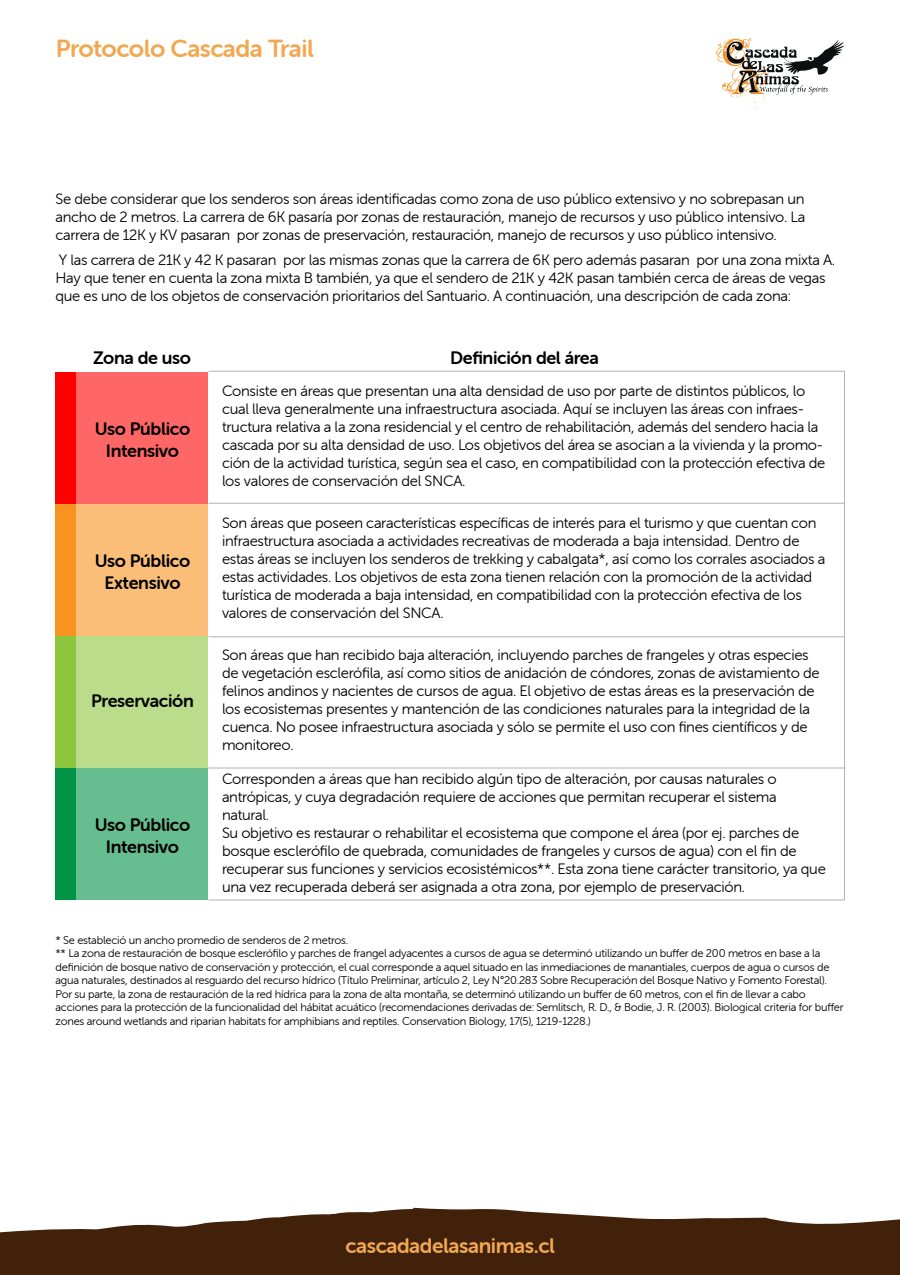
<style>
.page{position:relative;width:900px;height:1275px;background:#fff}
.page>*{position:absolute;margin:0;border:0;box-sizing:border-box;transform-origin:0 0}
.t1{font:24.75px "Museo Sans Rounded 700";letter-spacing:-.02em;color:#f2a852}
.t2{font:21px "Museo Sans Rounded 700";letter-spacing:-.02em;color:#f2a852}
.t3{font:18px/21.6px "Museo Sans Rounded 700";letter-spacing:-.02em;color:#000;text-align:center}
.t4{font:15px/18px "Museo Sans Rounded 300";letter-spacing:-.02em;color:#000}
.t5{font:11.25px/13.5px "Museo Sans Rounded 300";letter-spacing:-.02em;color:#000}
</style>
<div class="page">
<svg style="left:714px;top:38px;width:130px;height:71px"></svg>
<svg style="left:0;top:1207px;width:900px;height:68px;fill:#42210b"></svg>
<div style="left:76px;top:372px;width:132px;height:132px;background:#f66"></div>
<div style="left:56px;top:372px;width:20px;height:132px;background:#f00"></div>
<div style="left:76px;top:504px;width:132px;height:132px;background:#fabe78"></div>
<div style="left:56px;top:504px;width:20px;height:132px;background:#f7931e"></div>
<div style="left:76px;top:636px;width:132px;height:132px;background:#badc8b"></div>
<div style="left:56px;top:636px;width:20px;height:132px;background:#8cc63f"></div>
<div style="left:76px;top:768px;width:132px;height:132px;background:#66bd8f"></div>
<div style="left:56px;top:768px;width:20px;height:132px;background:#009245"></div>
<hr style="left:208px;top:768px;width:636px;height:1px;background:#b3b3b3">
<hr style="left:208px;top:636px;width:636px;height:1px;background:#b3b3b3">
<hr style="left:208px;top:503px;width:636px;height:1px;background:#b3b3b3">
<h1 class="t1" style="left:56px;top:35px;width:260px">Protocolo Cascada Trail</h1>
<p class="t4" style="left:56px;top:190px;width:751px;text-align:justify">Se debe considerar que los senderos son áreas identificadas como zona de uso público extensivo y no sobrepasan un ancho de 2 metros. La carrera de 6K pasaría por zonas de restauración, manejo de recursos y uso público intensivo. La carrera de 12K y KV pasaran por zonas de preservación, restauración, manejo de recursos y uso público intensivo.</p>
<p class="t4" style="left:56px;top:251px;width:781px">Y las carrera de 21K y 42 K pasaran por las mismas zonas que la carrera de 6K pero además pasaran por una zona mixta A.<br>Hay que tener en cuenta la zona mixta B también, ya que el sendero de 21K y 42K pasan también cerca de áreas de vegas que es uno de los objetos de conservación prioritarios del Santuario. A continuación, una descripción de cada zona:</p>
<p class="t3" style="left:93px;top:347px;width:99px">Zona de uso</p>
<p class="t3" style="left:450px;top:347px;width:150px">Definición del área</p>
<p class="t3" style="left:95px;top:419px;width:97px">Uso Público<br>Intensivo</p>
<p class="t3" style="left:95px;top:551px;width:97px">Uso Público<br>Extensivo</p>
<p class="t3" style="left:91px;top:690px;width:104px">Preservación</p>
<p class="t3" style="left:95px;top:815px;width:97px">Uso Público<br>Intensivo</p>
<p class="t4" style="left:222px;top:382px;width:605px">Consiste en áreas que presentan una alta densidad de uso por parte de distintos públicos, lo cual lleva generalmente una infraestructura asociada. Aquí se incluyen las áreas con infraes&shy;tructura relativa a la zona residencial y el centro de rehabilitación, además del sendero hacia la cascada por su alta densidad de uso. Los objetivos del área se asocian a la vivienda y la promo&shy;ción de la actividad turística, según sea el caso, en compatibilidad con la protección efectiva de los valores de conservación del SNCA.</p>
<p class="t4" style="left:222px;top:514px;width:605px">Son áreas que poseen características específicas de interés para el turismo y que cuentan con infraestructura asociada a actividades recreativas de moderada a baja intensidad. Dentro de estas áreas se incluyen los senderos de trekking y cabalgata*, así como los corrales asociados a estas actividades. Los objetivos de esta zona tienen relación con la promoción de la actividad turística de moderada a baja intensidad, en compatibilidad con la protección efectiva de los valores de conservación del SNCA.</p>
<p class="t4" style="left:222px;top:646px;width:599px">Son áreas que han recibido baja alteración, incluyendo parches de frangeles y otras especies de vegetación esclerófila, así como sitios de anidación de cóndores, zonas de avistamiento de felinos andinos y nacientes de cursos de agua. El objetivo de estas áreas es la preservación de los ecosistemas presentes y mantención de las condiciones naturales para la integridad de la cuenca. No posee infraestructura asociada y sólo se permite el uso con fines científicos y de monitoreo.</p>
<p class="t4" style="left:222px;top:770px;width:605px">Corresponden a áreas que han recibido algún tipo de alteración, por causas naturales o antrópicas, y cuya degradación requiere de acciones que permitan recuperar el sistema natural.<br>Su objetivo es restaurar o rehabilitar el ecosistema que compone el área (por ej. parches de bosque esclerófilo de quebrada, comunidades de frangeles y cursos de agua) con el fin de recuperar sus funciones y servicios ecosistémicos**. Esta zona tiene carácter transitorio, ya que una vez recuperada deberá ser asignada a otra zona, por ejemplo de preservación.</p>
<p class="t5" style="left:56px;top:933px;width:790px">* Se estableció un ancho promedio de senderos de 2 metros.<br>** La zona de restauración de bosque esclerófilo y parches de frangel adyacentes a cursos de agua se determinó utilizando un buffer de 200 metros en base a la definición de bosque nativo de conservación y protección, el cual corresponde a aquel situado en las inmediaciones de manantiales, cuerpos de agua o cursos de agua naturales, destinados al resguardo del recurso hídrico (Título Preliminar, artículo 2, Ley N°20.283 Sobre Recuperación del Bosque Nativo y Fomento Forestal).<br>Por su parte, la zona de restauración de la red hídrica para la zona de alta montaña, se determinó utilizando un buffer de 60 metros, con el fin de llevar a cabo acciones para la protección de la funcionalidad del hábitat acuático (recomendaciones derivadas de: Semlitsch, R. D., &amp; Bodie, J. R. (2003). Biological criteria for buffer zones around wetlands and riparian habitats for amphibians and reptiles. Conservation Biology, 17(5), 1219-1228.)</p>
<h2 class="t2" style="left:345px;top:1234px;width:211px">cascadadelasanimas.cl</h2>
</div>
